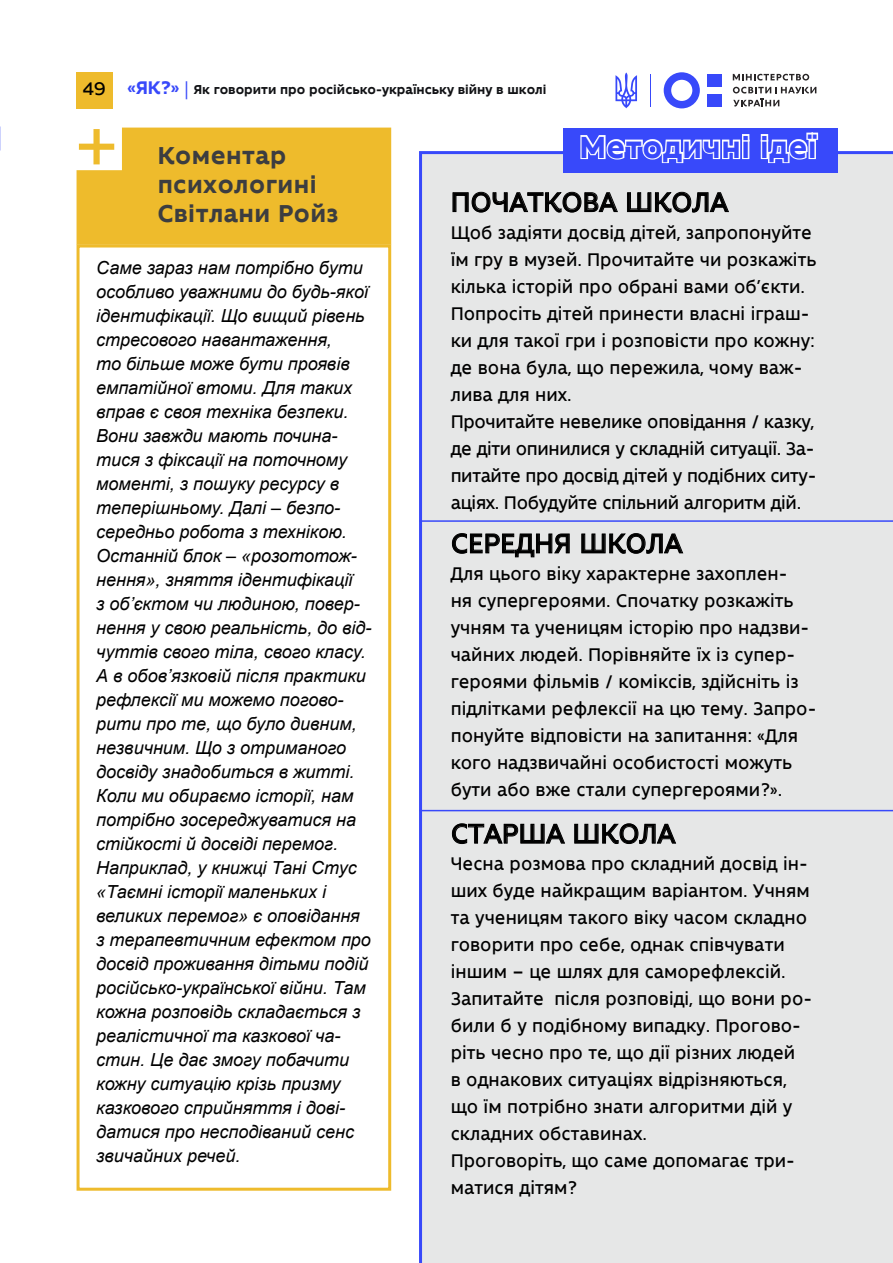
<style>
.page{position:relative;width:893px;height:1263px;background:#fff}
.page>*{position:absolute;margin:0;border:0;box-sizing:border-box;transform-origin:0 0}
.t1{font:700 30px "Innerspace";letter-spacing:.02em;color:#3849fa}
.t2{font:27px "Microtype";color:#000}
.t3{font:700 24px/28.8px "Innerspace";letter-spacing:.02em;color:#3c3d40}
.t4{font:18px/27px "Microtype";color:#000}
.t5{font:italic 18px/24px "Arial";color:#000}
.t6{font:700 12.75px "Innerspace";color:#111215}
.s1{font-family:"Microtype";font-weight:400;font-size:18px;color:#000}
.s2{font-size:18px;color:#3849fa}
</style>
<div class="page">
<div style="left:77px;top:72px;width:36px;height:36px;background:#eebb2c"></div>
<svg style="left:664px;top:72px;width:36px;height:36px"></svg>
<div style="left:707px;top:94px;width:14px;height:13px;background:#3849fa"></div>
<div style="left:707px;top:74px;width:14px;height:13px;background:#3849fa"></div>
<svg style="left:733px;top:74px;width:76px;height:7px"></svg>
<svg style="left:733px;top:87px;width:83px;height:20px"></svg>
<svg style="left:615px;top:72px;width:22px;height:36px"></svg>
<hr style="left:650px;top:74px;width:1px;height:33px;background:#3849fa">
<div style="left:419px;top:151px;width:474px;height:1112px;background:#e6e7e7"></div>
<div style="left:563px;top:128px;width:275px;height:44px;background:#3849fa"></div>
<div style="left:77px;top:244px;width:314px;height:947px;background:#fff;border:3px solid #eebb2c"></div>
<div style="left:77px;top:128px;width:314px;height:117px;background:#eebb2c"></div>
<div style="left:742px;top:140px;width:7px;height:19px;border:3px solid #fff"></div>
<div style="left:742px;top:134px;width:7px;height:7px;border:3px solid #fff"></div>
<div style="left:761px;top:140px;width:7px;height:19px;border:3px solid #fff"></div>
<div style="left:761px;top:134px;width:7px;height:7px;border:3px solid #fff"></div>
<svg style="left:766px;top:137px;width:43px;height:106px"></svg>
<div style="left:806px;top:133px;width:7px;height:7px;border:3px solid #fff"></div>
<div style="left:811px;top:133px;width:7px;height:7px;border:3px solid #fff"></div>
<div style="left:808px;top:140px;width:8px;height:19px;border:3px solid #fff"></div>
<svg style="left:453px;top:135px;width:289px;height:108px"></svg>
<svg style="left:452px;top:533px;width:118px;height:24px;background:#aeaeae"></svg>
<svg style="left:581px;top:533px;width:102px;height:21px;background:#abacac"></svg>
<svg style="left:452px;top:823px;width:113px;height:21px;background:#aeafaf"></svg>
<svg style="left:574px;top:823px;width:102px;height:21px;background:#abacac"></svg>
<hr style="left:419px;top:520px;width:474px;height:2px;background:#3849fa">
<hr style="left:419px;top:810px;width:474px;height:1px;background:#3849fa">
<p class="t6" style="left:83px;top:83px;width:465px"><span class="s1">49</span> <span class="s2">«ЯК?»</span> Як говорити про російсько-українську війну в школі</p>
<h3 class="t3" style="left:158px;top:142px;width:182px">Коментар психологині<br>Світлани Ройз</h3>
<p class="t5" style="left:96px;top:256px;width:277px">Саме зараз нам потрібно бути особливо уважними до будь-якої ідентифікації. Що вищий рівень стресового навантаження,<br>то більше може бути проявів емпатійної втоми. Для таких вправ є своя техніка безпеки.<br>Вони завжди мають почина&shy;тися з фіксації на поточному моменті, з пошуку ресурсу в теперішньому. Далі – безпо&shy;середньо робота з технікою.<br>Останній блок – «розототож&shy;нення», зняття ідентифікації<br>з об’єктом чи людиною, повер&shy;нення у свою реальність, до від&shy;чуттів свого тіла, свого класу.<br>А в обов’язковій після практики рефлексії ми можемо погово&shy;рити про те, що було дивним, незвичним. Що з отриманого досвіду знадобиться в житті.<br>Коли ми обираємо історії, нам потрібно зосереджуватися на стійкості й досвіді перемог.<br>Наприклад, у книжці Тані Стус «Таємні історії маленьких і великих перемог» є оповідання з терапевтичним ефектом про досвід проживання дітьми подій російсько-української війни. Там кожна розповідь складається з реалістичної та казкової ча&shy;стин. Це дає змогу побачити кожну ситуацію крізь призму казкового сприйняття і дові&shy;датися про несподіваний сенс звичайних речей.</p>
<h1 class="t1" style="left:580px;top:131px;width:238px">Методичні ідеї</h1>
<h2 class="t2" style="left:451px;top:188px;width:279px">ПОЧАТКОВА ШКОЛА</h2>
<p class="t4" style="left:451px;top:219px;width:367px">Щоб задіяти досвід дітей, запропонуйте їм гру в музей. Прочитайте чи розкажіть кілька історій про обрані вами об’єкти.<br>Попросіть дітей принести власні іграш&shy;ки для такої гри і розповісти про кожну: де вона була, що пережила, чому важ&shy;лива для них.<br>Прочитайте невелике оповідання / казку, де діти опинилися у складній ситуації. За&shy;питайте про досвід дітей у подібних ситу&shy;аціях. Побудуйте спільний алгоритм дій.</p>
<h2 class="t2" style="left:451px;top:529px;width:233px">СЕРЕДНЯ ШКОЛА</h2>
<p class="t4" style="left:451px;top:561px;width:367px">Для цього віку характерне захоплен-<br>ня супергероями. Спочатку розкажіть учням та ученицям історію про надзви&shy;чайних людей. Порівняйте їх із супер&shy;героями фільмів / коміксів, здійсніть із підлітками рефлексії на цю тему. Запро&shy;понуйте відповісти на запитання: «Для кого надзвичайні особистості можуть бути або вже стали супергероями?».</p>
<h2 class="t2" style="left:451px;top:819px;width:226px">СТАРША ШКОЛА</h2>
<p class="t4" style="left:451px;top:851px;width:363px">Чесна розмова про складний досвід ін&shy;ших буде найкращим варіантом. Учням та ученицям такого віку часом складно говорити про себе, однак співчувати іншим – це шлях для саморефлексій.<br>Запитайте після розповіді, що вони ро&shy;били б у подібному випадку. Прогово&shy;ріть чесно про те, що дії різних людей<br>в однакових ситуаціях відрізняються, що їм потрібно знати алгоритми дій у складних обставинах.<br>Проговоріть, що саме допомагає три&shy;матися дітям?</p>
</div>
